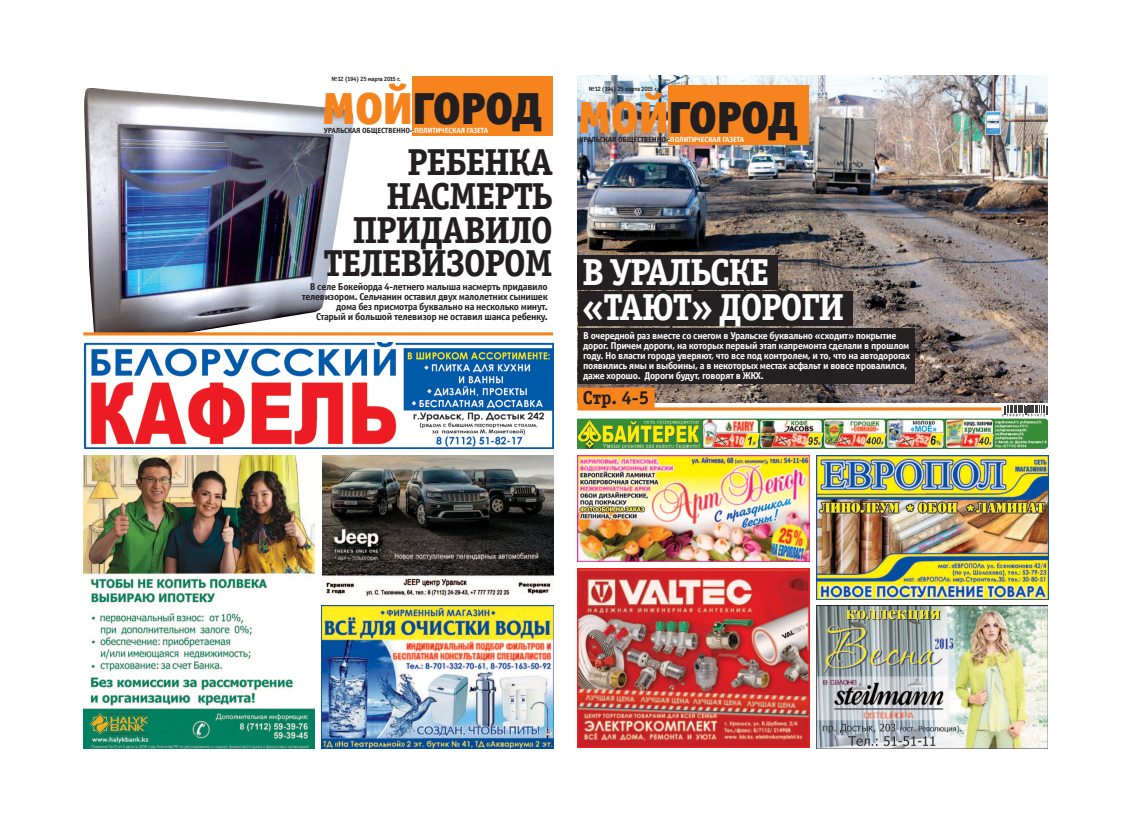
<style>
.page{position:relative;width:1131px;height:821px;background:#fff}
.page>*{position:absolute;margin:0;border:0;box-sizing:border-box;transform-origin:0 0}
.t1{font:45px "Officina Sans Black C";color:#231f20}
.t2{font:700 37.5px/33.8px "Officina Serif";letter-spacing:-.04em;color:#231f20;text-align:right}
.t3{font:700 37.5px/35.6px "Officina Serif";letter-spacing:-.04em;color:#fff}
.t4{font:700 18.75px "Officina Serif";color:#231f20}
.t5{font:10px/10px "Officina Sans Bold C";letter-spacing:-.03em;color:#fff}
.t6{font:10px/10px "Officina Sans Bold C";letter-spacing:-.03em;color:#231f20;text-align:right}
.t7{font:7.5px "Officina Sans Bold C";letter-spacing:-.03em;color:#231f20;scale:1.04 1}
.t8{font:6.25px "Officina Sans Bold C";letter-spacing:-.06em;color:#231f20}
.s1{color:#f5841f}
.s2{color:#fff}
</style>
<div class="page">
<img style="left:84px;top:88px;width:269px;height:244px">
<img style="left:578px;top:76px;width:469px;height:327px">
<div style="left:668px;top:85px;width:140px;height:60px;background:#f5841f"></div>
<div style="left:412px;top:76px;width:141px;height:60px;background:#f5841f"></div>
<div style="left:578px;top:255px;width:200px;height:35px;background:#231f20"></div>
<div style="left:578px;top:291px;width:274px;height:35px;background:#231f20"></div>
<div style="left:578px;top:328px;width:336px;height:55px;background:#231f20"></div>
<svg style="left:1001px;top:405px;width:46px;height:11px"></svg>
<img style="left:578px;top:568px;width:231px;height:179px">
<img style="left:322px;top:456px;width:231px;height:141px">
<img style="left:84px;top:343px;width:469px;height:105px">
<hr style="left:83px;top:332px;width:470px;height:3px;background:#f5841f">
<hr style="left:578px;top:407px;width:423px;height:3px;background:#f5841f">
<img style="left:577px;top:455px;width:232px;height:106px">
<img style="left:83px;top:456px;width:231px;height:292px">
<img style="left:321px;top:605px;width:232px;height:143px">
<img style="left:816px;top:455px;width:232px;height:144px">
<img style="left:816px;top:605px;width:231px;height:143px">
<img style="left:577px;top:418px;width:470px;height:31px">
<div style="left:577px;top:387px;width:77px;height:23px;background:#f5841f"></div>
<p class="t8" style="left:331px;top:75px;width:71px">№12 (194) 25 марта 2015 г.</p>
<h1 class="t1" style="left:322px;top:80px;width:221px"><span class="s1">МОЙ</span>ГОРОД</h1>
<p class="t7" style="left:324px;top:127px;width:160px">УРАЛЬСКАЯ ОБЩЕСТВЕННО–<span class="s2">ПОЛИТИЧЕСКАЯ ГАЗЕТА</span></p>
<h2 class="t2" style="left:323px;top:146px;width:231px">Ребенка насмерть придавило телевизором</h2>
<p class="t6" style="left:301px;top:282px;width:247px">В селе Бокейорда 4-летнего малыша насмерть придавило телевизором. Сельчанин оставил двух малолетних сынишек дома без присмотра буквально на несколько минут.<br>Старый и большой телевизор не оставил шанса ребенку.</p>
<p class="t8" style="left:588px;top:85px;width:71px">№12 (194) 25 марта 2015 г.</p>
<h1 class="t1" style="left:578px;top:89px;width:221px"><span class="s1">МОЙ</span>ГОРОД</h1>
<p class="t7" style="left:579px;top:135px;width:160px">УРАЛЬСКАЯ ОБЩЕСТВЕННО–<span class="s2">ПОЛИТИЧЕСКАЯ ГАЗЕТА</span></p>
<h2 class="t3" style="left:582px;top:255px;width:263px">в Уральске «тают» дороги</h2>
<p class="t5" style="left:583px;top:330px;width:328px">В очередной раз вместе со снегом в Уральске буквально «сходит» покрытие дорог. Причем дороги, на которых первый этап капремонта сделали в прошлом году. Но власти города уверяют, что все под контролем, и то, что на автодорогах появились ямы и выбоины, а в некоторых местах асфальт и вовсе провалился, даже хорошо. Дороги будут, говорят в ЖКХ.</p>
<h3 class="t4" style="left:582px;top:387px;width:68px">Стр. 4-5</h3>
</div>
